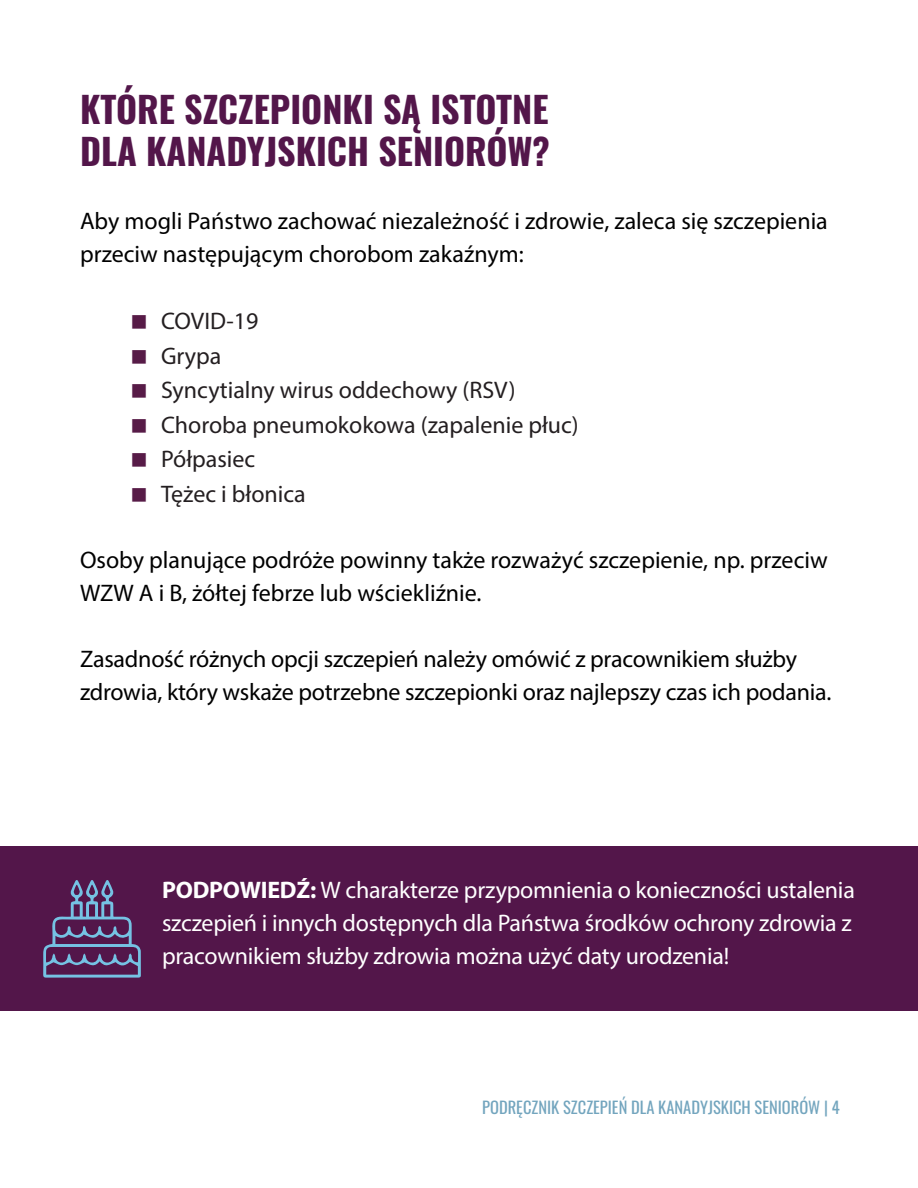
<style>
.page{position:relative;width:918px;height:1188px;background:#fff}
.page>*{position:absolute;margin:0;border:0;box-sizing:border-box;transform-origin:0 0}
.t1{font:36px/42px "Oswald";color:#53164a}
.t2{font:24px/33px "Myriad Pro";letter-spacing:-.005em;color:#000}
.t3{font:24px/33px "Myriad Pro";letter-spacing:-.01em;color:#fff}
.t4{font:24px/34.5px "Myriad Pro";color:#241f21}
.t5{font:16.5px "Oswald";color:#73a5be}
.s1{font-weight:700}
</style>
<div class="page">
<div style="left:1px;top:847px;width:917px;height:164px;background:#53164a"></div>
<svg style="left:43px;top:880px;width:98px;height:98px"></svg>
<h1 class="t1" style="left:80px;top:85px;width:472px">KTÓRE SZCZEPIONKI SĄ ISTOTNE<br>DLA KANADYJSKICH SENIORÓW?</h1>
<p class="t2" style="left:80px;top:204px;width:749px">Aby mogli Państwo zachować niezależność i zdrowie, zaleca się szczepienia przeciw następującym chorobom zakaźnym:</p>
<p class="t4" style="left:161px;top:304px;width:419px">COVID-19<br>Grypa<br>Syncytialny wirus oddechowy (RSV)<br>Choroba pneumokokowa (zapalenie płuc)<br>Półpasiec<br>Tężec i błonica</p>
<p class="t2" style="left:80px;top:543px;width:749px">Osoby planujące podróże powinny także rozważyć szczepienie, np. przeciw<br>WZW A i B, żółtej febrze lub wściekliźnie.</p>
<p class="t2" style="left:80px;top:642px;width:753px">Zasadność różnych opcji szczepień należy omówić z pracownikiem służby zdrowia, który wskaże potrzebne szczepionki oraz najlepszy czas ich podania.</p>
<p class="t3" style="left:162px;top:873px;width:694px"><span class="s1">PODPOWIEDŹ:</span> W charakterze przypomnienia o konieczności ustalenia szczepień i innych dostępnych dla Państwa środków ochrony zdrowia z pracownikiem służby zdrowia można użyć daty urodzenia!</p>
<p class="t5" style="left:482px;top:1092px;width:359px">PODRĘCZNIK SZCZEPIEŃ DLA KANADYJSKICH SENIORÓW | 4</p>
</div>
